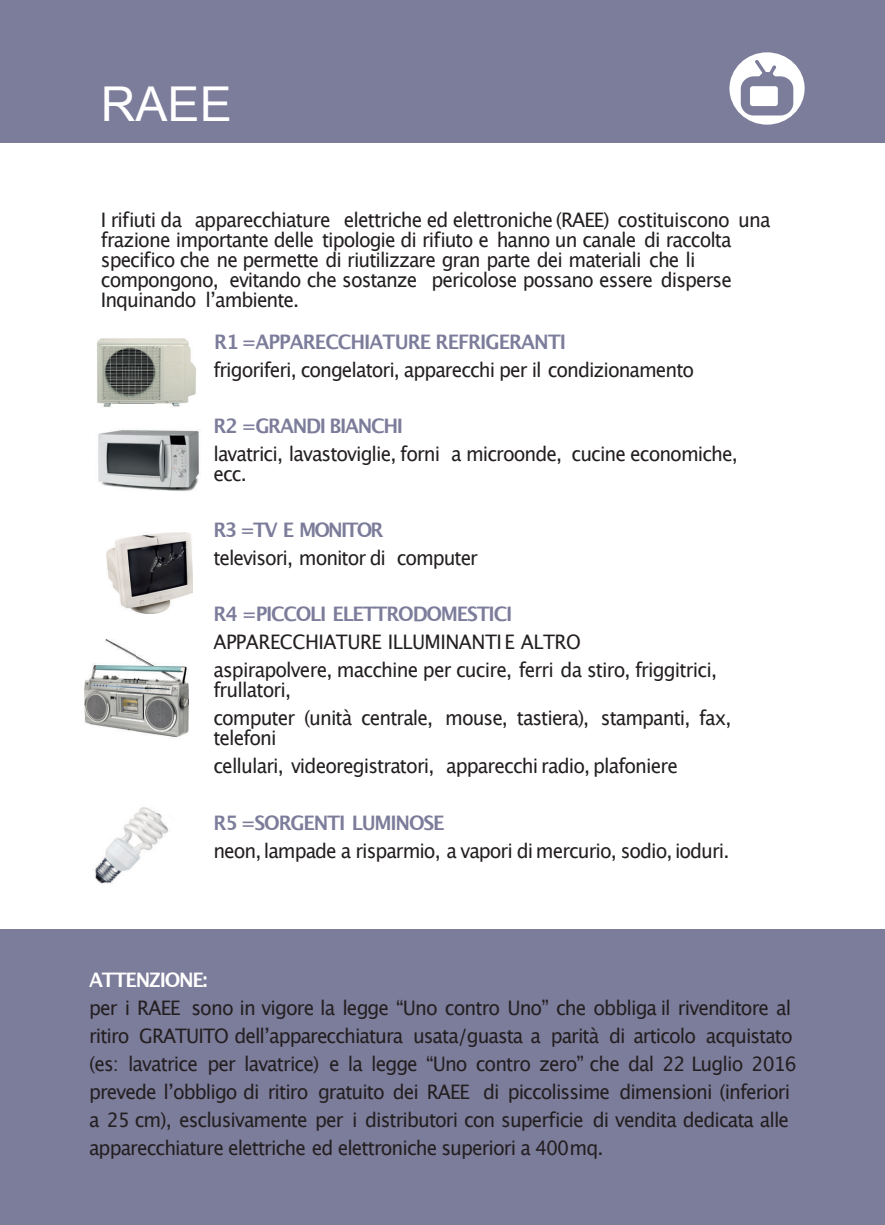
<style>
.page{position:relative;width:885px;height:1225px;background:#fff}
.page>*{position:absolute;margin:0;border:0;box-sizing:border-box;transform-origin:0 0}
.t1{font:48px "Arial";color:#fff}
.t2{font:20px/28px "Lucida Grande";letter-spacing:-.05em;color:#231f20;scale:.95 1}
.t3{font:700 20px "Lucida Grande";letter-spacing:-.065em;color:#7c7c9b;scale:.95 1}
.t4{font:700 20px "Lucida Grande";letter-spacing:-.1em;color:#7c7c9b;scale:.95 1}
.t5{font:700 20px "Lucida Grande";letter-spacing:-.07em;color:#fff;scale:.95 1}
</style>
<div class="page">
<div style="left:0;top:0;width:884px;height:142px;background:#7c7c9b"></div>
<div style="left:0;top:929px;width:884px;height:296px;background:#7c7c9b"></div>
<div style="left:729px;top:52px;width:75px;height:73px;background:#fff;border-radius:50%"></div>
<svg style="left:739px;top:57px;width:56px;height:60px"></svg>
<img style="left:98px;top:430px;width:102px;height:61px">
<img style="left:97px;top:338px;width:99px;height:69px">
<img style="left:84px;top:639px;width:105px;height:99px">
<img style="left:95px;top:807px;width:74px;height:77px">
<img style="left:106px;top:532px;width:86px;height:82px">
<h1 class="t1" style="left:101px;top:86px;width:132px">RAEE</h1>
<p class="t2" style="left:101px;top:211px;width:706px;line-height:20px">I rifiuti da apparecchiature elettriche ed elettroniche (RAEE) costituiscono una frazione importante delle tipologie di rifiuto e hanno un canale di raccolta specifico che ne permette di riutilizzare gran parte dei materiali che li compongono, evitando che sostanze pericolose possano essere disperse Inquinando lʼambiente.</p>
<p class="t3" style="left:214px;top:334px;width:372px">R1 =APPARECCHIATURE REFRIGERANTI</p>
<p class="t2" style="left:213px;top:357px;width:507px">frigoriferi, congelatori, apparecchi per il condizionamento</p>
<p class="t3" style="left:213px;top:418px;width:201px">R2 =GRANDI BIANCHI</p>
<p class="t2" style="left:213px;top:445px;width:553px;line-height:20px">lavatrici, lavastoviglie, forni a microonde, cucine economiche, ecc.</p>
<p class="t4" style="left:213px;top:522px;width:180px">R3 =TV E MONITOR</p>
<p class="t2" style="left:213px;top:545px;width:280px">televisori, monitor di computer</p>
<p class="t3" style="left:213px;top:606px;width:316px">R4 =PICCOLI ELETTRODOMESTICI</p>
<p class="t2" style="left:213px;top:629px;width:531px">APPARECCHIATURE ILLUMINANTI E ALTRO<br>aspirapolvere, macchine per cucire, ferri da stiro, friggitrici,</p>
<p class="t2" style="left:213px;top:677px;width:547px">frullatori,<br>computer (unità centrale, mouse, tastiera), stampanti, fax,</p>
<p class="t2" style="left:213px;top:725px;width:490px">telefoni<br>cellulari, videoregistratori, apparecchi radio, plafoniere</p>
<p class="t3" style="left:213px;top:814px;width:244px">R5 =SORGENTI LUMINOSE</p>
<p class="t2" style="left:213px;top:837px;width:544px">neon, lampade a risparmio, a vapori di mercurio, sodio, ioduri.</p>
<p class="t5" style="left:89px;top:971px;width:126px">ATTENZIONE:</p>
<p class="t2" style="left:89px;top:995px;width:746px">per i RAEE sono in vigore la legge “Uno contro Uno” che obbliga il rivenditore al ritiro GRATUITO dellʼapparecchiatura usata/guasta a parità di articolo acquistato (es: lavatrice per lavatrice) e la legge “Uno contro zero” che dal 22 Luglio 2016 prevede lʼobbligo di ritiro gratuito dei RAEE di piccolissime dimensioni (inferiori a 25 cm), esclusivamente per i distributori con superficie di vendita dedicata alle apparecchiature elettriche ed elettroniche superiori a 400mq.</p>
</div>
